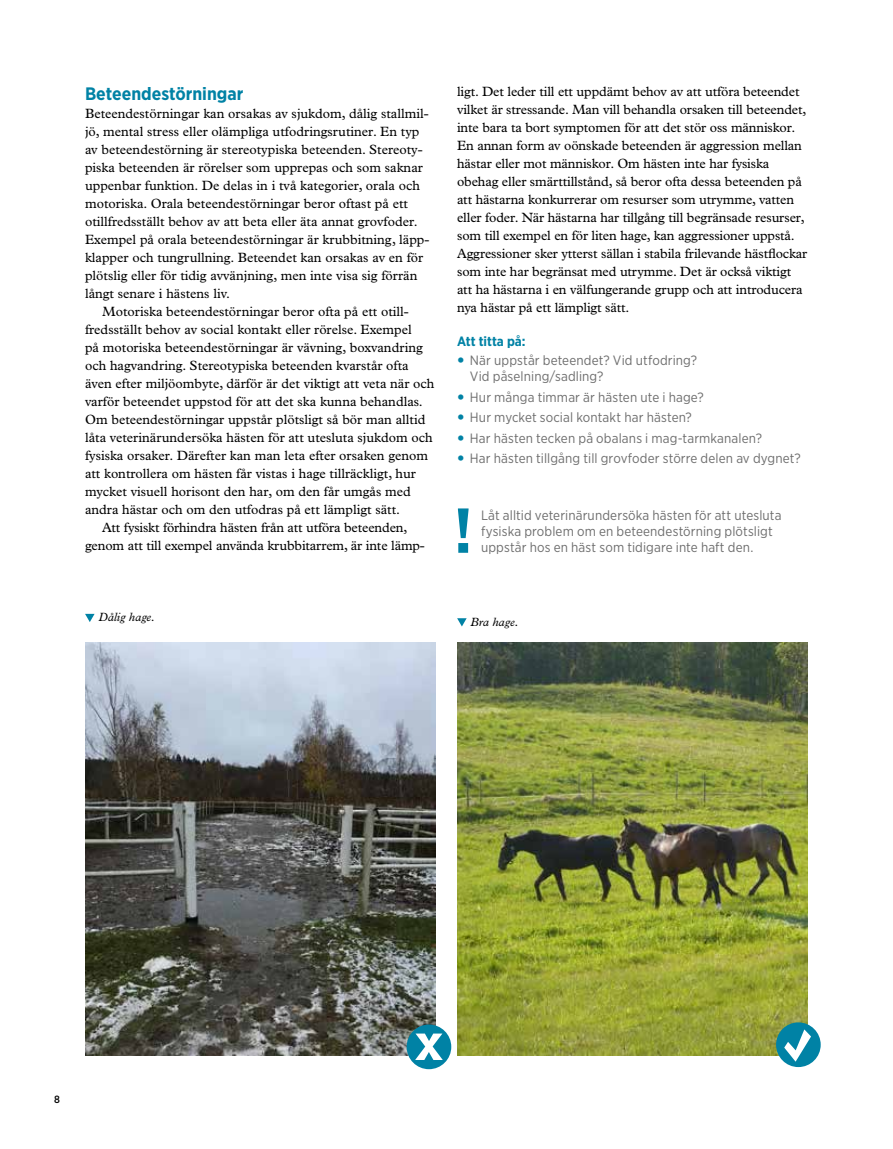
<style>
.page{position:relative;width:893px;height:1149px;background:#fff}
.page>*{position:absolute;margin:0;border:0;box-sizing:border-box;transform-origin:0 0}
.t1{font:700 63.3px "Gotham Narrow";color:#0082a5}
.t2{font:700 18px "Gotham Narrow";color:#0082a5}
.t3{font:13.5px/18px "Plantin";color:#000}
.t4{font:13.5px/16.2px "Gotham Narrow";letter-spacing:.01em;color:#6e6e6e}
.t5{font:700 13.5px "Gotham Narrow";color:#0082a5}
.t6{font:italic 12px "Plantin";color:#000}
.t7{font:500 10.5px "Gotham Narrow";color:#000}
</style>
<div class="page">
<img style="left:85px;top:642px;width:351px;height:412px">
<svg style="left:85px;top:613px;width:10px;height:9px"></svg>
<svg style="left:457px;top:618px;width:10px;height:8px"></svg>
<img style="left:457px;top:642px;width:351px;height:412px">
<div style="left:776px;top:1022px;width:45px;height:44px;background:#0082a5;border-radius:50%"></div>
<div style="left:407px;top:1024px;width:44px;height:44px;background:#0082a5;border-radius:50%"></div>
<svg style="left:784px;top:1029px;width:27px;height:32px"></svg>
<svg style="left:415px;top:1033px;width:28px;height:26px"></svg>
<h2 class="t2" style="left:85px;top:82px;width:160px">Beteendestörningar</h2>
<p class="t3" style="left:85px;top:104px;width:345px">Beteendestörningar kan orsakas av sjukdom, dålig stallmil-</p>
<p class="t3" style="left:85px;top:122px;width:336px">jö, mental stress eller olämpliga utfodringsrutiner. En typ</p>
<p class="t3" style="left:85px;top:140px;width:339px">av beteendestörning är stereotypiska beteenden. Stereoty-</p>
<p class="t3" style="left:85px;top:158px;width:339px">piska beteenden är rörelser som upprepas och som saknar</p>
<p class="t3" style="left:85px;top:176px;width:336px">uppenbar funktion. De delas in i två kategorier, orala och</p>
<p class="t3" style="left:85px;top:194px;width:324px">motoriska. Orala beteendestörningar beror oftast på ett</p>
<p class="t3" style="left:85px;top:212px;width:334px">otillfredsställt behov av att beta eller äta annat grovfoder.</p>
<p class="t3" style="left:85px;top:230px;width:346px">Exempel på orala beteendestörningar är krubbitning, läpp-</p>
<p class="t3" style="left:85px;top:248px;width:340px">klapper och tungrullning. Beteendet kan orsakas av en för</p>
<p class="t3" style="left:85px;top:266px;width:334px">plötslig eller för tidig avvänjning, men inte visa sig förrän</p>
<p class="t3" style="left:85px;top:284px;width:146px">långt senare i hästens liv.</p>
<p class="t3" style="left:102px;top:302px;width:308px">Motoriska beteendestörningar beror ofta på ett otill-</p>
<p class="t3" style="left:85px;top:320px;width:328px">fredsställt behov av social kontakt eller rörelse. Exempel</p>
<p class="t3" style="left:85px;top:338px;width:339px">på motoriska beteendestörningar är vävning, boxvandring</p>
<p class="t3" style="left:85px;top:356px;width:325px">och hagvandring. Stereotypiska beteenden kvarstår ofta</p>
<p class="t3" style="left:85px;top:374px;width:351px">även efter miljöombyte, därför är det viktigt att veta när och</p>
<p class="t3" style="left:85px;top:392px;width:339px">varför beteendet uppstod för att det ska kunna behandlas.</p>
<p class="t3" style="left:85px;top:410px;width:342px">Om beteendestörningar uppstår plötsligt så bör man alltid</p>
<p class="t3" style="left:85px;top:428px;width:349px">låta veterinärundersöka hästen för att utesluta sjukdom och</p>
<p class="t3" style="left:85px;top:446px;width:345px">fysiska orsaker. Därefter kan man leta efter orsaken genom</p>
<p class="t3" style="left:85px;top:464px;width:332px">att kontrollera om hästen får vistas i hage tillräckligt, hur</p>
<p class="t3" style="left:85px;top:482px;width:327px">mycket visuell horisont den har, om den får umgås med</p>
<p class="t3" style="left:85px;top:500px;width:317px">andra hästar och om den utfodras på ett lämpligt sätt.</p>
<p class="t3" style="left:102px;top:518px;width:307px">Att fysiskt förhindra hästen från att utföra beteenden,</p>
<p class="t3" style="left:85px;top:536px;width:341px">genom att till exempel använda krubbitarrem, är inte lämp-</p>
<p class="t3" style="left:457px;top:82px;width:352px">ligt. Det leder till ett uppdämt behov av att utföra beteendet vilket är stressande. Man vill behandla orsaken till beteendet, inte bara ta bort symptomen för att det stör oss människor.<br>En annan form av oönskade beteenden är aggression mellan hästar eller mot människor. Om hästen inte har fysiska obehag eller smärttillstånd, så beror ofta dessa beteenden på att hästarna konkurrerar om resurser som utrymme, vatten eller foder. När hästarna har tillgång till begränsade resurser, som till exempel en för liten hage, kan aggressioner uppstå.<br>Aggressioner sker ytterst sällan i stabila frilevande hästflockar som inte har begränsat med utrymme. Det är också viktigt att ha hästarna i en välfungerande grupp och att introducera nya hästar på ett lämpligt sätt.</p>
<p class="t5" style="left:457px;top:332px;width:70px">Att titta på:</p>
<p class="t4" style="left:470px;top:352px;width:229px">När uppstår beteendet? Vid utfodring?<br>Vid påselning/sadling?</p>
<p class="t4" style="left:470px;top:386px;width:332px;line-height:20.4px">Hur många timmar är hästen ute i hage?<br>Hur mycket social kontakt har hästen?<br>Har hästen tecken på obalans i mag-tarmkanalen?<br>Har hästen tillgång till grovfoder större delen av dygnet?</p>
<h1 class="t1" style="left:454px;top:489px;width:20px">!</h1>
<p class="t4" style="left:481px;top:506px;width:302px">Låt alltid veterinärundersöka hästen för att utesluta fysiska problem om en beteendestörning plötsligt uppstår hos en häst som tidigare inte haft den.</p>
<p class="t6" style="left:98px;top:610px;width:58px">Dålig hage.</p>
<p class="t6" style="left:470px;top:614px;width:50px">Bra hage.</p>
<p class="t7" style="left:54px;top:1092px;width:7px">8</p>
</div>
